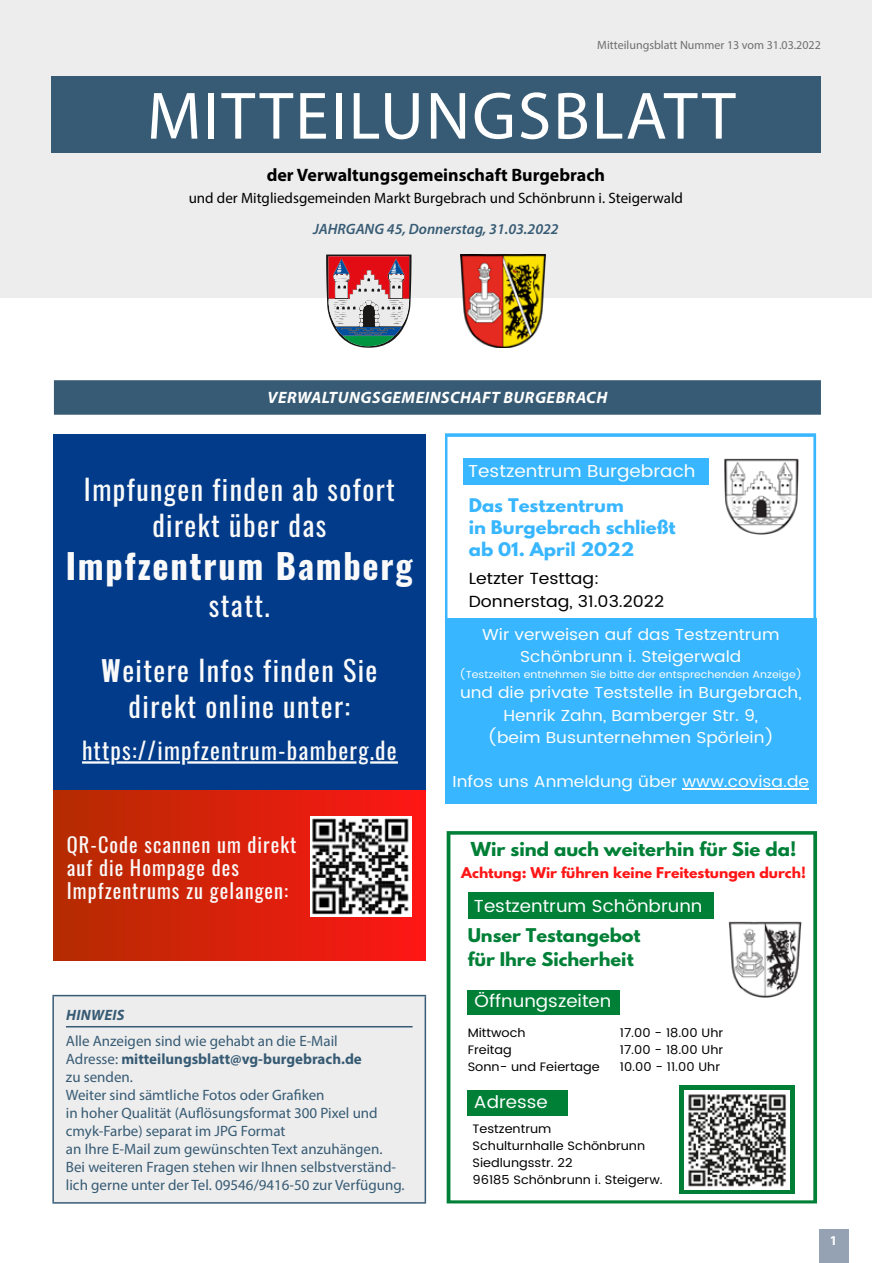
<style>
.page{position:relative;width:872px;height:1263px;background:#fff}
.page>*{position:absolute;margin:0;border:0;box-sizing:border-box;transform-origin:0 0}
.t1{font:67.5px "Myriad Pro";letter-spacing:.03em;color:#fff}
.t2{font:700 34.35px "Oswald";letter-spacing:.05em;color:#fafafa}
.t3{font:28.2px/36.2px "Oswald";letter-spacing:.05em;color:#fafafa;text-align:center}
.t4{font:23.4px "Oswald";letter-spacing:.05em;color:#fafafa}
.t5{font:20.25px/22.8px "Oswald";letter-spacing:.05em;color:#fafafa}
.t6{font:700 18px "Myriad Pro";color:#000}
.t7{font:17.4px "Poppins";color:#fefefe;scale:1.06 1}
.t8{font:17.25px "Poppins";color:#fefefe;scale:1.08 1}
.t9{font:700 17.1px "League Spartan";color:#008037;scale:1.06 1}
.t10{font:700 16.8px/23.4px "League Spartan";color:#008037;scale:1.06 1}
.t11{font:700 16.65px/22.5px "League Spartan";color:#38b6ff;scale:1.08 1}
.t12{font:italic 700 16.5px "Myriad Pro";letter-spacing:.03em;color:#fff}
.t13{font:16.2px/22.6px "Poppins";color:#000;scale:1.08 1}
.t14{font:15.9px/22.2px "Poppins";color:#fefefe;text-align:center;scale:1.08 1}
.t15{font:15px/18px "Myriad Pro";color:#375b74}
.t16{font:15px "Myriad Pro";color:#000}
.t17{font:italic 600 15px "Myriad Pro";color:#375b74}
.t18{font:italic 700 15px "Myriad Pro";letter-spacing:.02em;color:#375b74}
.t19{font:700 13.5px "Myriad Pro";color:#fff}
.t20{font:700 13.2px "League Spartan";color:#ff1616;scale:1.06 1}
.t21{font:12.15px/17px "Poppins";color:#000;scale:1.06 1}
.t22{font:12px "Myriad Pro";color:#706f6f}
.t23{font:10.2px "Poppins";color:#fefefe;scale:1.08 1}
.s1{font-weight:700}
</style>
<div class="page">
<div style="left:0;top:0;width:872px;height:298px;background:#ededed"></div>
<svg style="left:326px;top:254px;width:85px;height:94px"></svg>
<img style="left:460px;top:254px;width:86px;height:94px">
<div style="left:51px;top:77px;width:770px;height:76px;background:#375b74"></div>
<svg style="left:446px;top:831px;width:371px;height:372px"></svg>
<div style="left:468px;top:892px;width:245px;height:27px;background:#008037"></div>
<img style="left:728px;top:921px;width:73px;height:76px">
<div style="left:468px;top:990px;width:152px;height:24px;background:#008037"></div>
<div style="left:468px;top:1090px;width:100px;height:25px;background:#008037"></div>
<div style="left:679px;top:1085px;width:115px;height:109px;background:#008037"></div>
<img style="left:684px;top:1090px;width:105px;height:100px">
<svg style="left:445px;top:433px;width:371px;height:185px"></svg>
<img style="left:723px;top:458px;width:79px;height:76px">
<div style="left:463px;top:458px;width:245px;height:27px;background:#38b6ff"></div>
<div style="left:445px;top:618px;width:371px;height:185px;background:#38b6ff"></div>
<hr style="left:682px;top:788px;width:127px;height:2px;background:#fefefe">
<div style="left:53px;top:583px;width:372px;height:377px;background:linear-gradient(to right,#b32a00,#f81a1b)"></div>
<div style="left:53px;top:434px;width:372px;height:355px;background:#013b89"></div>
<img style="left:310px;top:816px;width:101px;height:101px">
<hr style="left:370px;top:761px;width:28px;height:3px;background:#fafafa">
<hr style="left:187px;top:761px;width:169px;height:3px;background:#fafafa">
<hr style="left:117px;top:761px;width:63px;height:3px;background:#fafafa">
<hr style="left:82px;top:761px;width:27px;height:3px;background:#fafafa">
<div style="left:53px;top:995px;width:372px;height:208px;background:#ededed"></div>
<hr style="left:52px;top:996px;width:2px;height:206px;background:#375b74">
<hr style="left:52px;top:995px;width:374px;height:1px;background:#375b74">
<hr style="left:424px;top:996px;width:2px;height:206px;background:#375b74">
<hr style="left:52px;top:1202px;width:374px;height:1px;background:#375b74">
<hr style="left:66px;top:1026px;width:346px;height:1px;background:#375b74">
<div style="left:54px;top:380px;width:767px;height:35px;background:#375b74"></div>
<div style="left:819px;top:1229px;width:29px;height:34px;background:#95a2b3"></div>
<p class="t22" style="left:597px;top:38px;width:225px">Mitteilungsblatt Nummer 13 vom 31.03.2022</p>
<h1 class="t1" style="left:147px;top:74px;width:590px">MITTEILUNGSBLATT</h1>
<p class="t6" style="left:267px;top:163px;width:340px">der Verwaltungsgemeinschaft Burgebrach</p>
<p class="t16" style="left:189px;top:189px;width:496px">und der Mitgliedsgemeinden Markt Burgebrach und Schönbrunn i. Steigerwald</p>
<p class="t17" style="left:313px;top:220px;width:247px">JAHRGANG 45, Donnerstag, 31.03.2022</p>
<p class="t12" style="left:267px;top:387px;width:341px">VERWALTUNGSGEMEINSCHAFT BURGEBRACH</p>
<h3 class="t3" style="left:84px;top:468px;width:312px">Impfungen finden ab sofort direkt über das</h3>
<h2 class="t2" style="left:66px;top:548px;width:348px">Impfzentrum Bamberg</h2>
<h3 class="t3" style="left:209px;top:585px;width:62px">statt.</h3>
<h3 class="t3" style="left:101px;top:649px;width:278px"><span class="s1">W</span>eitere Infos finden Sie direkt online unter:</h3>
<h3 class="t4" style="left:82px;top:730px;width:316px">https://impfzentrum-bamberg.de</h3>
<h3 class="t5" style="left:67px;top:831px;width:231px">QR-Code scannen um direkt auf die Hompage des<br>Impfzentrums zu gelangen:</h3>
<p class="t18" style="left:66px;top:1005px;width:60px">HINWEIS</p>
<p class="t15" style="left:66px;top:1032px;width:340px">Alle Anzeigen sind wie gehabt an die E-Mail<br>Adresse: <span class="s1">mitteilungsblatt@vg-burgebrach.de<br></span>zu senden.<br>Weiter sind sämtliche Fotos oder Grafiken<br>in hoher Qualität (Auflösungsformat 300 Pixel und cmyk-Farbe) separat im JPG Format<br>an Ihre E-Mail zum gewünschten Text anzuhängen.<br>Bei weiteren Fragen stehen wir Ihnen selbstverständ&shy;lich gerne unter der Tel. 09546/9416-50 zur Verfügung.</p>
<p class="t8" style="left:468px;top:458px;width:212px">Testzentrum Burgebrach</p>
<p class="t11" style="left:469px;top:493px;width:193px">Das Testzentrum<br>in Burgebrach schließt ab 01. April 2022</p>
<p class="t13" style="left:469px;top:568px;width:182px">Letzter Testtag:<br>Donnerstag, 31.03.2022</p>
<p class="t14" style="left:482px;top:623px;width:277px">Wir verweisen auf das Testzentrum<br>Schönbrunn i. Steigerwald</p>
<p class="t23" style="left:459px;top:667px;width:318px">(Testzeiten entnehmen Sie bitte der entsprechenden Anzeige)</p>
<p class="t14" style="left:460px;top:682px;width:318px">und die private Teststelle in Burgebrach,<br>Henrik Zahn, Bamberger Str. 9,<br>(beim Busunternehmen Spörlein)</p>
<p class="t14" style="left:452px;top:771px;width:331px">Infos uns Anmeldung über www.covisa.de</p>
<p class="t9" style="left:471px;top:836px;width:308px">Wir sind auch weiterhin für Sie da!</p>
<p class="t20" style="left:461px;top:862px;width:327px">Achtung: Wir führen keine Freitestungen durch!</p>
<p class="t7" style="left:474px;top:893px;width:217px">Testzentrum Schönbrunn</p>
<p class="t10" style="left:468px;top:923px;width:165px">Unser Testangebot für Ihre Sicherheit</p>
<p class="t7" style="left:474px;top:989px;width:130px">Öffnungszeiten</p>
<p class="t21" style="left:468px;top:1025px;width:126px">Mittwoch<br>Freitag<br>Sonn- und Feiertage</p>
<p class="t21" style="left:620px;top:1025px;width:99px;text-align:justify">17.00 - 18.00 Uhr 17.00 - 18.00 Uhr 10.00 - 11.00 Uhr</p>
<p class="t7" style="left:474px;top:1089px;width:71px">Adresse</p>
<p class="t21" style="left:472px;top:1120px;width:181px">Testzentrum<br>Schulturnhalle Schönbrunn<br>Siedlungsstr. 22<br>96185 Schönbrunn i. Steigerw.</p>
<p class="t19" style="left:830px;top:1231px;width:9px">1</p>
</div>
